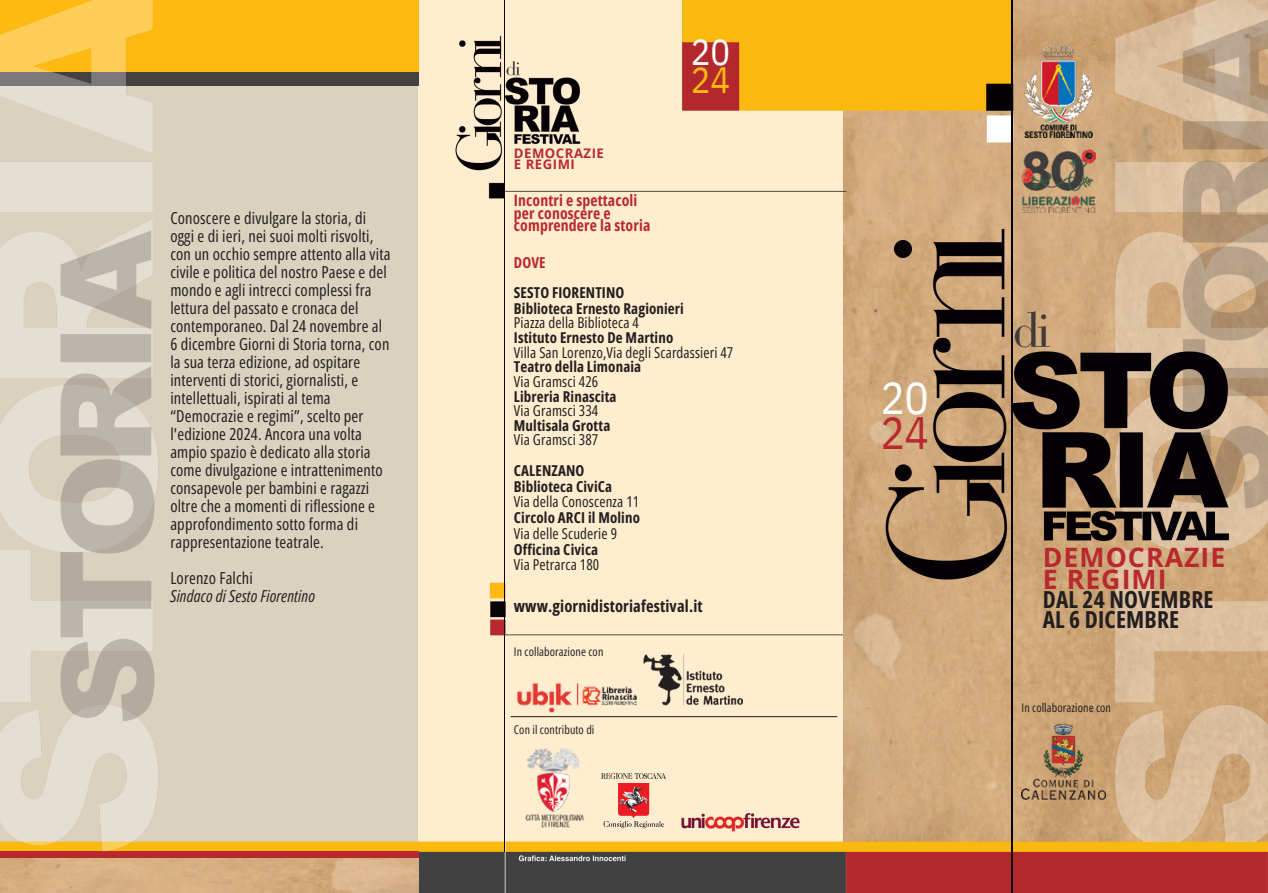
<style>
.page{position:relative;width:1268px;height:893px;background:#fff}
.page>*{position:absolute;margin:0;border:0;box-sizing:border-box;transform-origin:0 0}
.t1{font:45.15px/34.8px "IBM Plex Sans Cond";color:#fff}
.t2{font:36.45px/28.2px "IBM Plex Sans Cond";color:#fff}
.t3{font:700 26.7px/21.3px "Open Sans";letter-spacing:.04em;color:#b8292f}
.t4{font:700 23.4px/20.2px "Open Sans Condensed";letter-spacing:.01em;color:#231f20}
.t5{font:16.5px/18px "Open Sans Condensed";letter-spacing:.01em;color:#231f20}
.t6{font:italic 16.5px/18px "Open Sans Condensed";letter-spacing:.01em;color:#231f20}
.t7{font:700 16.5px "Open Sans Condensed";letter-spacing:.01em;color:#231f20}
.t8{font:700 15.75px/12.3px "Open Sans Condensed";letter-spacing:.01em;color:#b8292f}
.t9{font:700 15px/14.7px "Open Sans Condensed";letter-spacing:.01em;color:#231f20}
.t10{font:15px/15.8px "Open Sans Condensed";letter-spacing:.01em;color:#231f20}
.t11{font:700 15px "Open Sans Condensed";color:#b8292f}
.t12{font:700 13.2px/10.9px "Open Sans";letter-spacing:.04em;color:#b8292f}
.t13{font:12px "Open Sans Condensed";letter-spacing:.01em;color:#231f20}
.s1{font-style:normal}
.s2{color:#feb912}
.s3{font-weight:400}
.s4{font-weight:700}
.s5{color:#b8292f}
</style>
<div class="page">
<img style="left:166px;top:0;width:1102px;height:892px">
<img style="left:1024px;top:46px;width:68px;height:91px">
<hr style="left:504px;top:0;width:1px;height:850px;background:#090408">
<hr style="left:1011px;top:0;width:1px;height:892px;background:#090408">
<img style="left:523px;top:747px;width:65px;height:82px">
<div style="left:0;top:850px;width:418px;height:15px;background:#b8292f"></div>
<img style="left:0;top:858px;width:418px;height:34px">
<div style="left:0;top:0;width:418px;height:78px;background:#feb912"></div>
<div style="left:0;top:72px;width:418px;height:14px;background:#444141"></div>
<img style="left:619px;top:785px;width:29px;height:1px">
<svg style="left:601px;top:772px;width:65px;height:6px"></svg>
<svg style="left:603px;top:786px;width:61px;height:42px;background:#e4a596"></svg>
<img style="left:1021px;top:150px;width:74px;height:63px">
<img style="left:1021px;top:717px;width:85px;height:82px">
<img style="left:0;top:0;width:166px;height:852px">
<img style="left:643px;top:652px;width:99px;height:53px">
<img style="left:508px;top:673px;width:137px;height:47px">
<p class="t5" style="left:170px;top:208px;width:221px">Conoscere e divulgare la storia, di oggi e di ieri, nei suoi molti risvolti, con un occhio sempre attento alla vita civile e politica del nostro Paese e del mondo e agli intrecci complessi fra lettura del passato e cronaca del contemporaneo. Dal 24 novembre al 6 dicembre Giorni di Storia torna, con la sua terza edizione, ad ospitare interventi di storici, giornalisti, e intellettuali, ispirati al tema “Democrazie e regimi”, scelto per l'edizione 2024. Ancora una volta ampio spazio è dedicato alla storia come divulgazione e intrattenimento consapevole per bambini e ragazzi oltre che a momenti di riflessione e approfondimento sotto forma di rappresentazione teatrale.</p>
<p class="t6" style="left:170px;top:568px;width:146px"><span class="s1">Lorenzo Falchi<br></span>Sindaco di Sesto Fiorentino</p>
<h1 class="t12" style="left:514px;top:147px;width:92px">DEMOCRAZIE<br>E REGIMI</h1>
<p class="t8" style="left:514px;top:194px;width:138px">Incontri e spettacoli per conoscere e comprendere la storia</p>
<p class="t2" style="left:691px;top:38px;width:41px">20<br><span class="s2">24</span></p>
<h2 class="t11" style="left:514px;top:251px;width:33px">DOVE</h2>
<p class="t9" style="left:514px;top:284px;width:221px">SESTO FIORENTINO<br>Biblioteca Ernesto Ragionieri<br><span class="s3">Piazza della Biblioteca 4<br></span>Istituto Ernesto De Martino<br><span class="s3">Villa San Lorenzo,Via degli Scardassieri 47<br></span>Teatro della Limonaia<br><span class="s3">Via Gramsci 426<br></span>Libreria Rinascita<br><span class="s3">Via Gramsci 334<br></span>Multisala Grotta</p>
<p class="t10" style="left:514px;top:424px;width:86px;line-height:30.3px">Via Gramsci 387<br><span class="s4">CALENZANO</span></p>
<p class="t10" style="left:514px;top:477px;width:127px"><span class="s4">Biblioteca CiviCa<br></span>Via della Conoscenza 11<br><span class="s4">Circolo ARCI il Molino<br></span>Via delle Scuderie 9<br><span class="s4">Officina Civica<br></span>Via Petrarca 180</p>
<p class="t7" style="left:514px;top:594px;width:190px">www.giornidistoriafestival.it</p>
<p class="t13" style="left:514px;top:643px;width:91px">In collaborazione con</p>
<h3 class="t13" style="left:514px;top:720px;width:82px">Con il contributo di</h3>
<p class="t1" style="left:880px;top:379px;width:50px">20<br><span class="s5">24</span></p>
<p class="t3" style="left:1042px;top:546px;width:184px">DEMOCRAZIE<br>E REGIMI</p>
<p class="t4" style="left:1042px;top:588px;width:172px">DAL 24 NOVEMBRE<br>AL 6 DICEMBRE</p>
<p class="t13" style="left:1021px;top:699px;width:91px">In collaborazione con</p>
</div>
